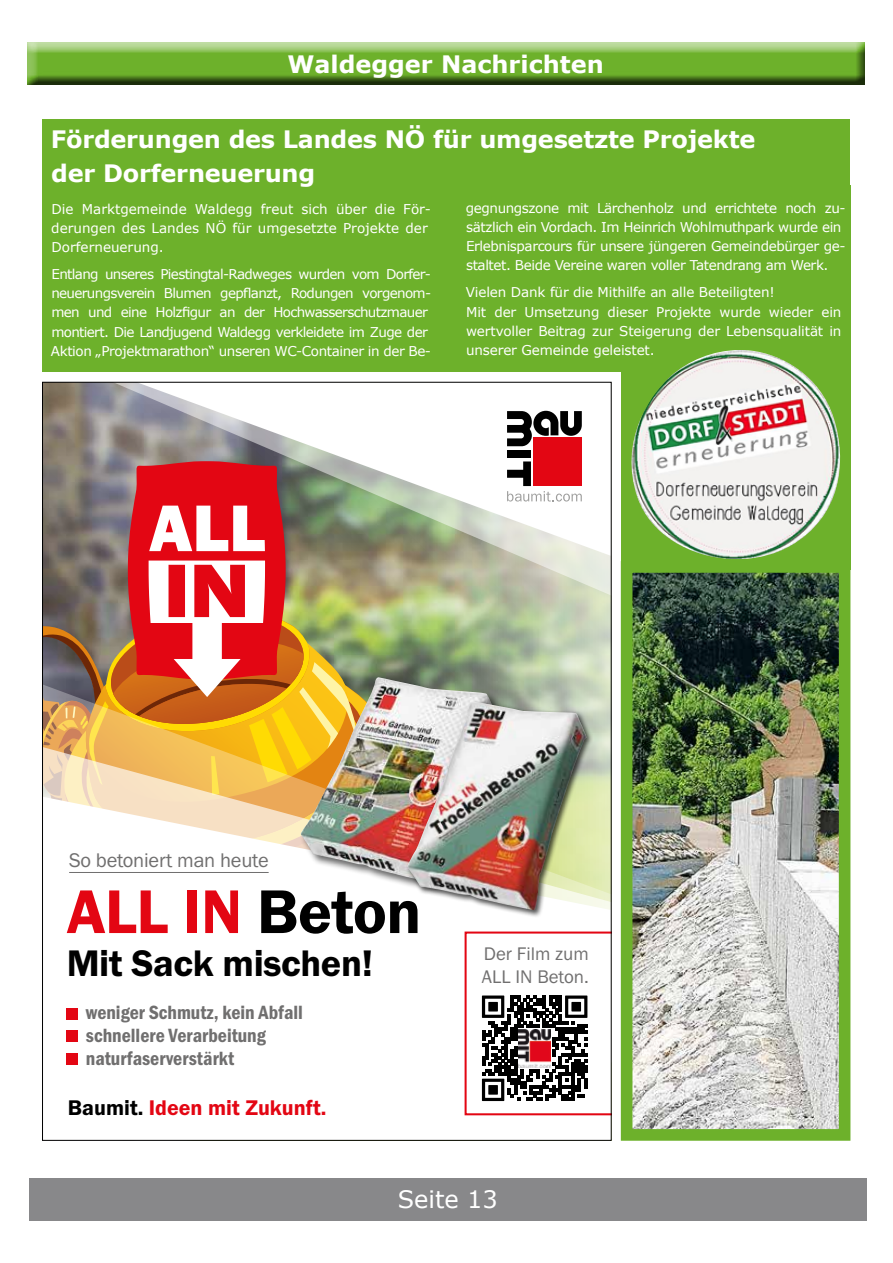
<style>
.page{position:relative;width:893px;height:1263px;background:#fff}
.page>*{position:absolute;margin:0;border:0;box-sizing:border-box;transform-origin:0 0}
.t1{font:63.9px "BM Franklin Gothic URW Dem";letter-spacing:-.01em;color:#e30613}
.t2{font:38.25px "BM Franklin Gothic URW Dem";letter-spacing:-.01em;color:#000}
.t3{font:700 24px/34px "Verdana";letter-spacing:-.01em;color:#fff}
.t4{font:24px "Verdana";color:#fff}
.t5{font:22.05px "BM Franklin Gothic URW Dem";color:#e30613}
.t6{font:20.4px "BM Franklin Gothic URW Boo";letter-spacing:-.01em;color:#706f6f}
.t7{font:19.8px/22.6px "BM Franklin Gothic URW Con Dem";color:#706f6f}
.t8{font:18.9px/22.6px "BM Franklin Gothic URW Boo";color:#706f6f}
.t9{font:13.5px/19.2px "Verdana";letter-spacing:-.05em;color:#fff}
.t10{font:13.5px/19.2px "Verdana";letter-spacing:-.03em;color:#fff}
.t11{font:13.5px/19.2px "Verdana";letter-spacing:-.01em;color:#fff}
.t12{font:13.5px/19.2px "Verdana";color:#fff}
.s1{color:#000}
</style>
<div class="page">
<div style="left:29px;top:1178px;width:837px;height:42px;background:#88888a"></div>
<div style="left:27px;top:42px;width:841px;height:43px;background:#000;opacity:.75"></div>
<div style="left:403px;top:191px;width:87px;height:181px;background:#6db12b"></div>
<img style="left:620px;top:555px;width:231px;height:586px">
<svg style="left:44px;top:384px;width:504px;height:77px"></svg>
<div style="left:507px;top:450px;width:24px;height:8px;background:#000"></div>
<div style="left:533px;top:438px;width:49px;height:48px;background:#e30613"></div>
<svg style="left:507px;top:411px;width:75px;height:35px"></svg>
<img style="left:44px;top:461px;width:566px;height:654px">
<img style="left:519px;top:1029px;width:31px;height:38px">
<div style="left:300px;top:677px;width:208px;height:217px;background:#000;opacity:.6"></div>
<img style="left:300px;top:677px;width:196px;height:206px">
<div style="left:405px;top:699px;width:188px;height:218px;background:#000;opacity:.7"></div>
<img style="left:407px;top:702px;width:179px;height:209px">
<div style="left:621px;top:345px;width:229px;height:225px;background:#6db12b"></div>
<div style="left:43px;top:187px;width:393px;height:185px;background:#6db12b"></div>
<div style="left:457px;top:185px;width:393px;height:187px;background:#6db12b"></div>
<div style="left:43px;top:119px;width:807px;height:74px;background:#6db12b"></div>
<img style="left:631px;top:350px;width:210px;height:209px">
<h3 class="t3" style="left:287px;top:47px;width:318px">Waldegger Nachrichten</h3>
<h3 class="t3" style="left:51px;top:123px;width:706px">Förderungen des Landes NÖ für umgesetzte Projekte der Dorferneuerung</h3>
<p class="t12" style="left:51px;top:200px;width:381px">Die Marktgemeinde Waldegg freut sich über die För&shy;derungen des Landes NÖ für umgesetzte Projekte der<br>Dorferneuerung.</p>
<p class="t9" style="left:51px;top:265px;width:382px">Entlang unseres Piestingtal-Radweges wurden vom Dorfer&shy;neuerungsverein Blumen gepflanzt, Rodungen vorgenom&shy;men und eine Holzfigur an der Hochwasserschutzmauer montiert. Die Landjugend Waldegg verkleidete im Zuge der Aktion „Projektmarathon“ unseren WC-Container in der Be-</p>
<p class="t10" style="left:466px;top:199px;width:381px">gegnungszone mit Lärchenholz und errichtete noch zu&shy;sätzlich ein Vordach. Im Heinrich Wohlmuthpark wurde ein Erlebnisparcours für unsere jüngeren Gemeindebürger ge&shy;staltet. Beide Vereine waren voller Tatendrang am Werk.</p>
<p class="t11" style="left:466px;top:283px;width:377px">Vielen Dank für die Mithilfe an alle Beteiligten!<br>Mit der Umsetzung dieser Projekte wurde wieder ein wertvoller Beitrag zur Steigerung der Lebensqualität in unserer Gemeinde geleistet.</p>
<h3 class="t6" style="left:69px;top:847px;width:201px">So betoniert man heute</h3>
<h1 class="t1" style="left:67px;top:872px;width:356px">ALL IN <span class="s1">Beton</span></h1>
<h2 class="t2" style="left:67px;top:939px;width:308px">Mit Sack mischen!</h2>
<h3 class="t8" style="left:482px;top:942px;width:108px">Der Film zum<br>ALL IN Beton.</h3>
<h3 class="t7" style="left:86px;top:1001px;width:219px">weniger Schmutz, kein Abfall schnellere Verarbeitung naturfaserverstärkt</h3>
<h3 class="t5" style="left:68px;top:1094px;width:260px"><span class="s1">Baumit.</span> Ideen mit Zukunft.</h3>
<h3 class="t4" style="left:398px;top:1184px;width:102px">Seite 13</h3>
</div>
